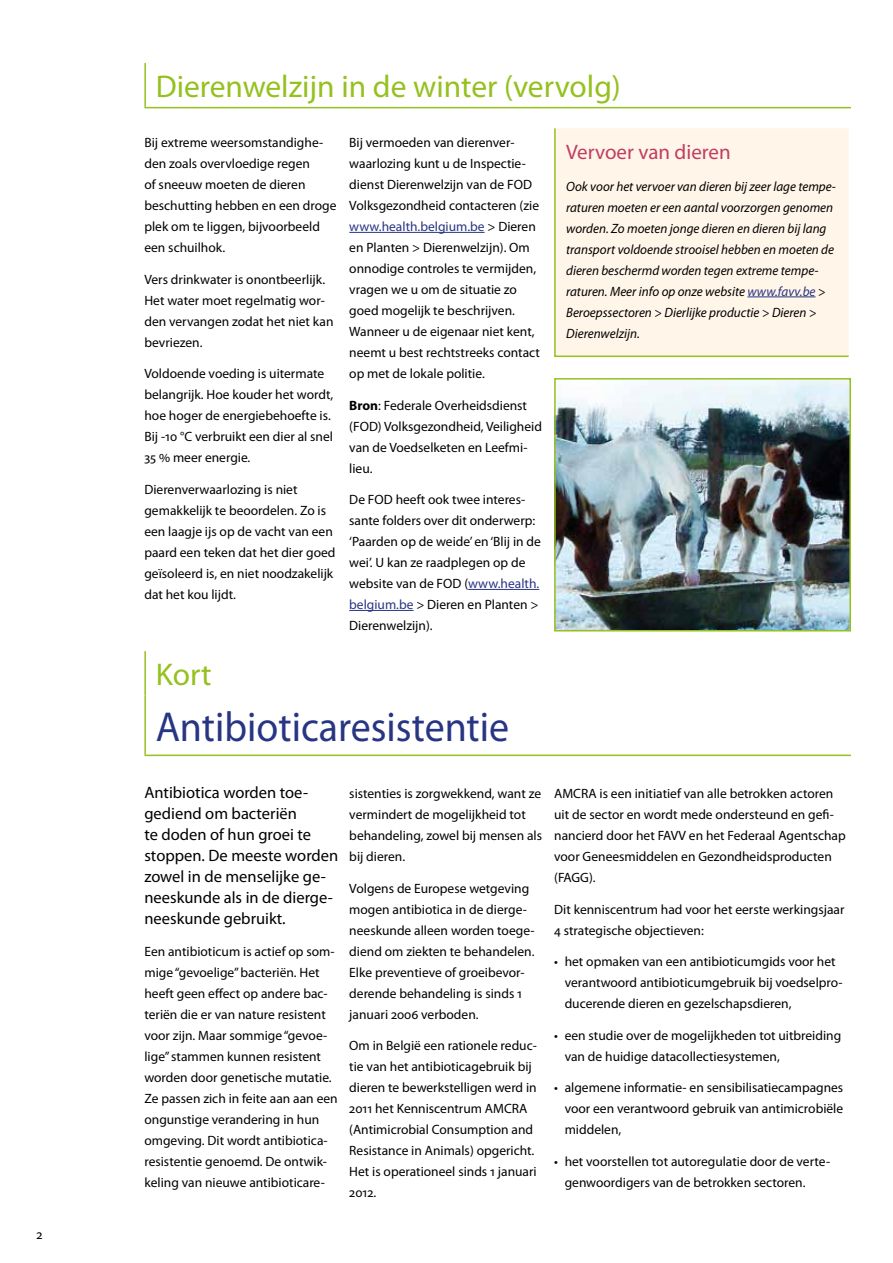
<style>
.page{position:relative;width:893px;height:1263px;background:#fff}
.page>*{position:absolute;margin:0;border:0;box-sizing:border-box;transform-origin:0 0}
.t1{font:42px "Myriad Pro";color:#283583;scale:.95 1}
.t2{font:31.5px "Myriad Pro";color:#95c11f}
.t3{font:21px "Myriad Pro";color:#c13d62}
.t4{font:16.5px/21px "Myriad Pro";color:#000}
.t5{font:13.5px/21px "Myriad Pro";color:#000}
.t6{font:italic 13.5px/21px "Myriad Pro";color:#000}
.s1{color:#283583}
.s2{font-weight:700}
</style>
<div class="page">
<hr style="left:144px;top:63px;width:2px;height:44px;background:#95c11f">
<hr style="left:144px;top:107px;width:707px;height:1px;background:#95c11f">
<div style="left:555px;top:127px;width:296px;height:229px;background:#fff5e9"></div>
<hr style="left:747px;top:297px;width:68px;height:1px;background:#283583">
<div style="left:554px;top:126px;width:298px;height:231px;border:2px solid #95c11f"></div>
<hr style="left:349px;top:232px;width:136px;height:1px;background:#283583">
<hr style="left:468px;top:589px;width:71px;height:1px;background:#283583">
<hr style="left:349px;top:610px;width:64px;height:1px;background:#283583">
<img style="left:557px;top:381px;width:291px;height:247px">
<div style="left:554px;top:378px;width:297px;height:253px;border:2px solid #95c11f"></div>
<hr style="left:144px;top:651px;width:2px;height:45px;background:#95c11f">
<hr style="left:144px;top:696px;width:2px;height:59px;background:#95c11f">
<hr style="left:144px;top:755px;width:707px;height:1px;background:#95c11f">
<p class="t5" style="left:36px;top:1224px;width:8px">2</p>
<h2 class="t2" style="left:156px;top:67px;width:467px">Dierenwelzijn in de winter (vervolg)</h2>
<p class="t5" style="left:144px;top:132px;width:194px">Bij extreme weersomstandighe&shy;den zoals overvloedige regen<br>of sneeuw moeten de dieren beschutting hebben en een droge plek om te liggen, bijvoorbeeld een schuilhok.</p>
<p class="t5" style="left:144px;top:268px;width:191px">Vers drinkwater is onontbeerlijk.<br>Het water moet regelmatig wor&shy;den vervangen zodat het niet kan bevriezen.</p>
<p class="t5" style="left:144px;top:363px;width:190px">Voldoende voeding is uitermate belangrijk. Hoe kouder het wordt, hoe hoger de energiebehoefte is.<br>Bij -10 °C verbruikt een dier al snel<br>35 % meer energie.</p>
<p class="t5" style="left:144px;top:478px;width:193px">Dierenverwaarlozing is niet gemakkelijk te beoordelen. Zo is een laagje ijs op de vacht van een paard een teken dat het dier goed geïsoleerd is, en niet noodzakelijk dat het kou lijdt.</p>
<p class="t5" style="left:349px;top:132px;width:192px">Bij vermoeden van dierenver&shy;waarlozing kunt u de Inspectie&shy;dienst Dierenwelzijn van de FOD<br>Volksgezondheid contacteren (zie <span class="s1">www.health.belgium.be</span> &gt; Dieren en Planten &gt; Dierenwelzijn). Om onnodige controles te vermijden, vragen we u om de situatie zo goed mogelijk te beschrijven.<br>Wanneer u de eigenaar niet kent, neemt u best rechtstreeks contact op met de lokale politie.</p>
<p class="t5" style="left:349px;top:394px;width:194px"><span class="s2">Bron</span>: Federale Overheidsdienst (FOD) Volksgezondheid, Veiligheid van de Voedselketen en Leefmi&shy;lieu.</p>
<p class="t5" style="left:349px;top:489px;width:193px">De FOD heeft ook twee interes&shy;sante folders over dit onderwerp: ‘Paarden op de weide’ en ‘Blij in de wei’. U kan ze raadplegen op de website van de FOD (<span class="s1">www.health. belgium.be</span> &gt; Dieren en Planten &gt;<br>Dierenwelzijn).</p>
<h3 class="t3" style="left:566px;top:139px;width:166px">Vervoer van dieren</h3>
<p class="t6" style="left:566px;top:175px;width:271px">Ook voor het vervoer van dieren bij zeer lage tempe&shy;raturen moeten er een aantal voorzorgen genomen worden. Zo moeten jonge dieren en dieren bij lang transport voldoende strooisel hebben en moeten de dieren beschermd worden tegen extreme tempe&shy;raturen. Meer info op onze website <span class="s1">www.favv.be</span> &gt; Beroepssectoren &gt; Dierlijke productie &gt; Dieren &gt; Dierenwelzijn.</p>
<h2 class="t2" style="left:156px;top:655px;width:57px">Kort</h2>
<h1 class="t1" style="left:156px;top:701px;width:374px">Antibioticaresistentie</h1>
<p class="t4" style="left:144px;top:782px;width:195px">Antibiotica worden toe&shy;gediend om bacteriën<br>te doden of hun groei te stoppen. De meeste worden zowel in de menselijke ge&shy;neeskunde als in de dierge&shy;neeskunde gebruikt.</p>
<p class="t5" style="left:144px;top:940px;width:195px">Een antibioticum is actief op som&shy;mige “gevoelige” bacteriën. Het heeft geen effect op andere bac&shy;teriën die er van nature resistent voor zijn. Maar sommige “gevoe&shy;lige” stammen kunnen resistent worden door genetische mutatie.<br>Ze passen zich in feite aan aan een ongunstige verandering in hun omgeving. Dit wordt antibiotica&shy;resistentie genoemd. De ontwik&shy;keling van nieuwe antibioticare-</p>
<p class="t5" style="left:349px;top:783px;width:194px">sistenties is zorgwekkend, want ze vermindert de mogelijkheid tot behandeling, zowel bij mensen als bij dieren.</p>
<p class="t5" style="left:349px;top:877px;width:187px">Volgens de Europese wetgeving mogen antibiotica in de dierge&shy;neeskunde alleen worden toege&shy;diend om ziekten te behandelen.<br>Elke preventieve of groeibevor&shy;derende behandeling is sinds 1 januari 2006 verboden.</p>
<p class="t5" style="left:349px;top:1035px;width:189px">Om in België een rationele reduc&shy;tie van het antibioticagebruik bij dieren te bewerkstelligen werd in<br>2011 het Kenniscentrum AMCRA (Antimicrobial Consumption and<br>Resistance in Animals) opgericht.<br>Het is operationeel sinds 1 januari<br>2012.</p>
<p class="t5" style="left:554px;top:783px;width:293px">AMCRA is een initiatief van alle betrokken actoren uit de sector en wordt mede ondersteund en gefi&shy;nancierd door het FAVV en het Federaal Agentschap voor Geneesmiddelen en Gezondheidsproducten (FAGG).</p>
<p class="t5" style="left:554px;top:898px;width:292px">Dit kenniscentrum had voor het eerste werkingsjaar<br>4 strategische objectieven:</p>
<p class="t5" style="left:565px;top:951px;width:279px;text-indent:-11px">• het opmaken van een antibioticumgids voor het verantwoord antibioticumgebruik bij voedselpro&shy;ducerende dieren en gezelschapsdieren,</p>
<p class="t5" style="left:565px;top:1024px;width:278px;text-indent:-11px">• een studie over de mogelijkheden tot uitbreiding van de huidige datacollectiesystemen,</p>
<p class="t5" style="left:565px;top:1077px;width:280px;text-align:justify;text-indent:-11px">• algemene informatie- en sensibilisatiecampagnes voor een verantwoord gebruik van antimicrobiële middelen,</p>
<p class="t5" style="left:565px;top:1150px;width:267px;text-indent:-11px">• het voorstellen tot autoregulatie door de verte&shy;genwoordigers van de betrokken sectoren.</p>
</div>
